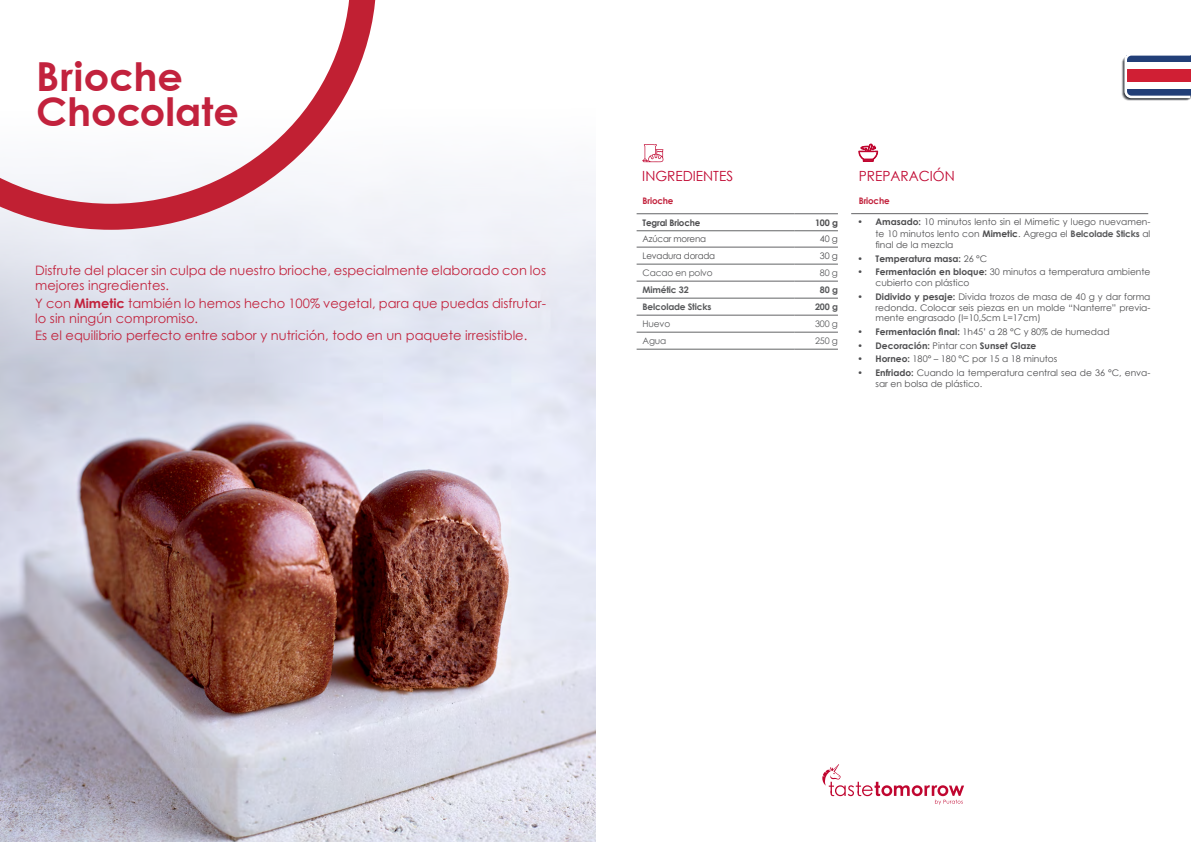
<style>
.page{position:relative;width:1191px;height:842px;background:#fff}
.page>*{position:absolute;margin:0;border:0;box-sizing:border-box;transform-origin:0 0}
.t1{font:700 40px/35px "Century Gothic Paneuropean";color:#c2223d}
.t2{font:14px "Century Gothic";color:#c00630}
.t3{font:13px/15px "Century Gothic";color:#c2233d}
.t4{font:9.1px/10.9px "Century Gothic";color:#4d4d4f}
.t5{font:700 9.1px "Century Gothic";color:#4d4d4f}
.t6{font:9px "Century Gothic";letter-spacing:-.02em;color:#4d4d4f}
.t7{font:9px "Century Gothic";letter-spacing:-.02em;color:#58595b}
.t8{font:700 9px "Century Gothic";letter-spacing:-.02em;color:#58595b}
.t9{font:700 9px "Century Gothic";letter-spacing:-.02em;color:#4d4d4f}
.t10{font:700 9px "Century Gothic";letter-spacing:-.02em;color:#c2233d}
.s1{font-weight:700}
.s2{font-weight:700;font-size:9px;color:#58595b}
.s3{font-weight:400}
</style>
<div class="page">
<svg style="left:822px;top:764px;width:142px;height:41px"></svg>
<img style="left:0;top:394px;width:595px;height:448px">
<svg style="left:0;top:179px;width:595px;height:215px;background:#e1e5ef"></svg>
<svg style="left:0;top:0;width:376px;height:230px"></svg>
<svg style="left:642px;top:144px;width:21px;height:18px"></svg>
<hr style="left:636px;top:213px;width:158px;height:1px;background:#636466">
<hr style="left:794px;top:213px;width:44px;height:1px;background:#636466">
<hr style="left:636px;top:230px;width:158px;height:1px;background:#636466">
<hr style="left:794px;top:230px;width:44px;height:1px;background:#636466">
<hr style="left:636px;top:247px;width:158px;height:1px;background:#636466">
<hr style="left:794px;top:247px;width:44px;height:1px;background:#636466">
<hr style="left:636px;top:264px;width:158px;height:1px;background:#636466">
<hr style="left:794px;top:264px;width:44px;height:1px;background:#636466">
<hr style="left:636px;top:281px;width:158px;height:1px;background:#636466">
<hr style="left:794px;top:281px;width:44px;height:1px;background:#636466">
<hr style="left:636px;top:298px;width:158px;height:1px;background:#636466">
<hr style="left:794px;top:298px;width:44px;height:1px;background:#636466">
<hr style="left:636px;top:315px;width:158px;height:1px;background:#636466">
<hr style="left:794px;top:315px;width:44px;height:1px;background:#636466">
<hr style="left:636px;top:332px;width:158px;height:1px;background:#636466">
<hr style="left:794px;top:332px;width:44px;height:1px;background:#636466">
<hr style="left:636px;top:349px;width:158px;height:1px;background:#636466">
<hr style="left:794px;top:349px;width:44px;height:1px;background:#636466">
<svg style="left:858px;top:144px;width:20px;height:18px"></svg>
<hr style="left:851px;top:213px;width:297px;height:1px;background:#636466">
<svg style="left:1121px;top:55px;width:69px;height:46px"></svg>
<h1 class="t1" style="left:36px;top:58px;width:204px">Brioche<br>Chocolate</h1>
<h3 class="t3" style="left:35px;top:263px;width:512px">Disfrute del placer sin culpa de nuestro brioche, especialmente elaborado con los mejores ingredientes.</h3>
<h3 class="t3" style="left:35px;top:295px;width:512px">Y con <span class="s1">Mimetic</span> también lo hemos hecho 100% vegetal, para que puedas disfrutar&shy;lo sin ningún compromiso.</h3>
<h3 class="t3" style="left:35px;top:328px;width:493px">Es el equilibrio perfecto entre sabor y nutrición, todo en un paquete irresistible.</h3>
<h2 class="t2" style="left:642px;top:166px;width:92px">INGREDIENTES</h2>
<p class="t10" style="left:642px;top:194px;width:32px">Brioche</p>
<p class="t9" style="left:642px;top:216px;width:59px">Tegral Brioche</p>
<p class="t9" style="left:815px;top:216px;width:24px">100 g</p>
<p class="t6" style="left:642px;top:233px;width:65px">Azúcar morena</p>
<p class="t6" style="left:820px;top:233px;width:19px">40 g</p>
<p class="t6" style="left:642px;top:249px;width:74px">Levadura dorada</p>
<p class="t6" style="left:820px;top:249px;width:19px">30 g</p>
<p class="t7" style="left:642px;top:266px;width:72px">Cacao en polvo</p>
<p class="t7" style="left:820px;top:266px;width:19px">80 g</p>
<p class="t8" style="left:642px;top:283px;width:48px">Mimétic 32</p>
<p class="t8" style="left:820px;top:283px;width:19px">80 g</p>
<p class="t8" style="left:642px;top:300px;width:70px">Belcolade Sticks</p>
<p class="t8" style="left:815px;top:300px;width:24px">200 g</p>
<p class="t7" style="left:642px;top:317px;width:29px">Huevo</p>
<p class="t7" style="left:815px;top:317px;width:24px">300 g</p>
<p class="t7" style="left:642px;top:334px;width:25px">Agua</p>
<p class="t7" style="left:815px;top:334px;width:24px">250 g</p>
<h2 class="t2" style="left:858px;top:166px;width:97px">PREPARACIÓN</h2>
<p class="t10" style="left:858px;top:194px;width:32px">Brioche</p>
<p class="t4" style="left:857px;top:216px;width:295px;line-height:12px;text-align:right"><span class="s1">• Amasado:</span> 10 minutos lento sin el Mimetic y luego nuevamen&shy;te 10 minutos lento con <span class="s1">Mimetic</span>. Agrega el <span class="s2">Belcolade Sticks</span> al</p>
<p class="t4" style="left:875px;top:239px;width:79px">final de la mezcla</p>
<p class="t5" style="left:857px;top:251px;width:131px">• Temperatura masa: <span class="s3">26 °C</span></p>
<p class="t4" style="left:875px;top:266px;width:276px;text-indent:-18px"><span class="s1">• Fermentación en bloque:</span> 30 minutos a temperatura ambiente cubierto con plástico</p>
<p class="t4" style="left:875px;top:291px;width:276px;text-align:justify;text-indent:-18px"><span class="s1">• Didivido y pesaje:</span> Divida trozos de masa de 40 g y dar forma redonda. Colocar seis piezas en un molde “Nanterre” previa&shy;mente engrasado (l=10,5cm L=17cm)</p>
<p class="t4" style="left:857px;top:326px;width:254px"><span class="s1">• Fermentación final:</span> 1h45’ a 28 °C y 80% de humedad</p>
<p class="t5" style="left:857px;top:338px;width:180px">• Decoración: <span class="s3">Pintar con</span> Sunset Glaze</p>
<p class="t4" style="left:857px;top:353px;width:202px"><span class="s1">• Horneo:</span> 180° – 180 °C por 15 a 18 minutos</p>
<p class="t4" style="left:875px;top:367px;width:276px;text-indent:-18px"><span class="s1">• Enfriado:</span> Cuando la temperatura central sea de 36 °C, enva&shy;sar en bolsa de plástico.</p>
</div>
